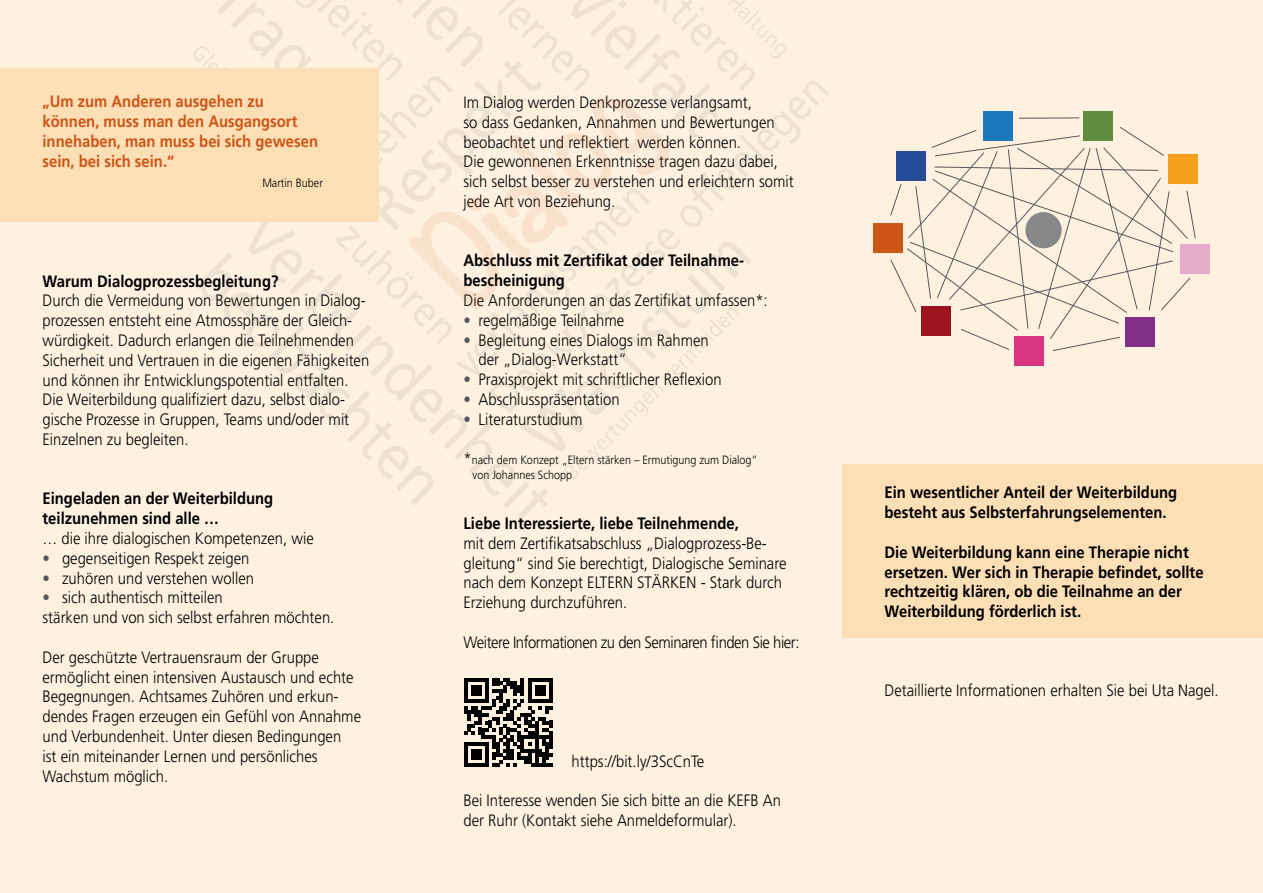
<style>
.page{position:relative;width:1263px;height:893px;background:#fef1e0}
.page>*{position:absolute;margin:0;border:0;box-sizing:border-box;transform-origin:0 0}
.t1{font:300 16.5px/19.8px "Frutiger LT";color:#000;scale:.9 1}
.t2{font:700 16.5px/19.8px "Frutiger LT";color:#000;scale:.9 1}
.t3{font:700 16.5px/19.8px "Frutiger LT";color:#ce5518;scale:.9 1}
.t4{font:300 16.5px "Frutiger LT";letter-spacing:-.03em;color:#000;scale:.9 1}
.t5{font:300 12px/14.4px "Frutiger LT";color:#000;scale:.9 1}
.s1{color:#58585a}
.s2{font-size:16.5px}
</style>
<div class="page">
<hr style="left:1019px;top:118px;width:60px;height:1px;background:#58585a">
<div style="left:1168px;top:154px;width:30px;height:30px;background:#f5a01a"></div>
<div style="left:1180px;top:244px;width:30px;height:29px;background:#e6abcb"></div>
<div style="left:1015px;top:336px;width:29px;height:30px;background:#d8347f"></div>
<div style="left:874px;top:223px;width:29px;height:29px;background:#ce5518"></div>
<div style="left:983px;top:111px;width:29px;height:30px;background:#1979ba"></div>
<div style="left:1084px;top:111px;width:29px;height:30px;background:#5f8d3f"></div>
<svg style="left:890px;top:126px;width:306px;height:225px"></svg>
<svg style="left:396px;top:480px;width:153px;height:47px"></svg>
<svg style="left:787px;top:81px;width:42px;height:63px"></svg>
<svg style="left:193px;top:0;width:594px;height:480px"></svg>
<div style="left:0;top:68px;width:378px;height:153px;background:#fddfb6"></div>
<div style="left:842px;top:465px;width:421px;height:173px;background:#fddfb6"></div>
<svg style="left:464px;top:678px;width:89px;height:89px"></svg>
<p class="t3" style="left:43px;top:92px;width:308px">„Um zum Anderen ausgehen zu können, muss man den Ausgangsort innehaben, man muss bei sich gewesen sein, bei sich sein.“</p>
<p class="t5" style="left:262px;top:175px;width:69px">Martin Buber</p>
<p class="t2" style="left:43px;top:271px;width:264px">Warum Dialogprozessbegleitung?</p>
<p class="t1" style="left:43px;top:291px;width:365px">Durch die Vermeidung von Bewertungen in Dialog&shy;prozessen entsteht eine Atmossphäre der Gleich&shy;würdigkeit. Dadurch erlangen die Teilnehmenden Sicherheit und Vertrauen in die eigenen Fähigkeiten und können ihr Entwicklungspotential entfalten.<br>Die Weiterbildung qualifiziert dazu, selbst dialo&shy;gische Prozesse in Gruppen, Teams und/oder mit Einzelnen zu begleiten.</p>
<p class="t2" style="left:43px;top:489px;width:258px">Eingeladen an der Weiterbildung teilzunehmen sind alle …</p>
<p class="t1" style="left:43px;top:529px;width:303px">… die ihre dialogischen Kompetenzen, wie</p>
<p class="t1" style="left:43px;top:548px;width:231px"><span class="s1">•</span> gegenseitigen Respekt zeigen</p>
<p class="t1" style="left:43px;top:568px;width:237px"><span class="s1">•</span> zuhören und verstehen wollen</p>
<p class="t1" style="left:43px;top:588px;width:326px"><span class="s1">•</span> sich authentisch mitteilen<br>stärken und von sich selbst erfahren möchten.</p>
<p class="t1" style="left:43px;top:647px;width:355px">Der geschützte Vertrauensraum der Gruppe ermöglicht einen intensiven Austausch und echte Begegnungen. Achtsames Zuhören und erkun&shy;dendes Fragen erzeugen ein Gefühl von Annahme und Verbundenheit. Unter diesen Bedingungen<br>ist ein miteinander Lernen und persönliches Wachstum möglich.</p>
<p class="t1" style="left:463px;top:93px;width:368px">Im Dialog werden Denkprozesse verlangsamt,<br>so dass Gedanken, Annahmen und Bewertungen beobachtet und reflektiert werden können.<br>Die gewonnenen Erkenntnisse tragen dazu dabei, sich selbst besser zu verstehen und erleichtern somit jede Art von Beziehung.</p>
<p class="t2" style="left:463px;top:251px;width:313px">Abschluss mit Zertifikat oder Teilnahme&shy;bescheinigung</p>
<p class="t1" style="left:463px;top:291px;width:340px">Die Anforderungen an das Zertifikat umfassen*:</p>
<p class="t1" style="left:463px;top:310px;width:180px"><span class="s1">•</span> regelmäßige Teilnahme</p>
<p class="t1" style="left:478px;top:330px;width:257px;text-indent:-15px"><span class="s1">•</span> Begleitung eines Dialogs im Rahmen der „Dialog-Werkstatt“</p>
<p class="t1" style="left:463px;top:370px;width:288px"><span class="s1">•</span> Praxisprojekt mit schriftlicher Reflexion</p>
<p class="t1" style="left:463px;top:390px;width:175px"><span class="s1">•</span> Abschlusspräsentation</p>
<p class="t1" style="left:463px;top:409px;width:134px"><span class="s1">•</span> Literaturstudium</p>
<p class="t5" style="left:472px;top:453px;width:318px;text-indent:-9px"><span class="s2">*</span>nach dem Konzept „Eltern stärken – Ermutigung zum Dialog“ von Johannes Schopp</p>
<p class="t2" style="left:463px;top:513px;width:307px">Liebe Interessierte, liebe Teilnehmende,</p>
<p class="t1" style="left:463px;top:533px;width:360px">mit dem Zertifikatsabschluss „Dialogprozess-Be&shy;gleitung“ sind Sie berechtigt, Dialogische Seminare nach dem Konzept ELTERN STÄRKEN - Stark durch Erziehung durchzuführen.</p>
<p class="t4" style="left:463px;top:633px;width:375px">Weitere Informationen zu den Seminaren finden Sie hier:</p>
<p class="t1" style="left:571px;top:751px;width:149px">https://bit.ly/3ScCnTe</p>
<p class="t1" style="left:463px;top:791px;width:354px">Bei Interesse wenden Sie sich bitte an die KEFB An der Ruhr (Kontakt siehe Anmeldeformular).</p>
<p class="t2" style="left:884px;top:483px;width:327px">Ein wesentlicher Anteil der Weiterbildung besteht aus Selbsterfahrungselementen.</p>
<p class="t2" style="left:884px;top:542px;width:356px">Die Weiterbildung kann eine Therapie nicht ersetzen. Wer sich in Therapie befindet, sollte rechtzeitig klären, ob die Teilnahme an der Weiterbildung förderlich ist.</p>
<p class="t1" style="left:884px;top:681px;width:373px">Detaillierte Informationen erhalten Sie bei Uta Nagel.</p>
</div>
